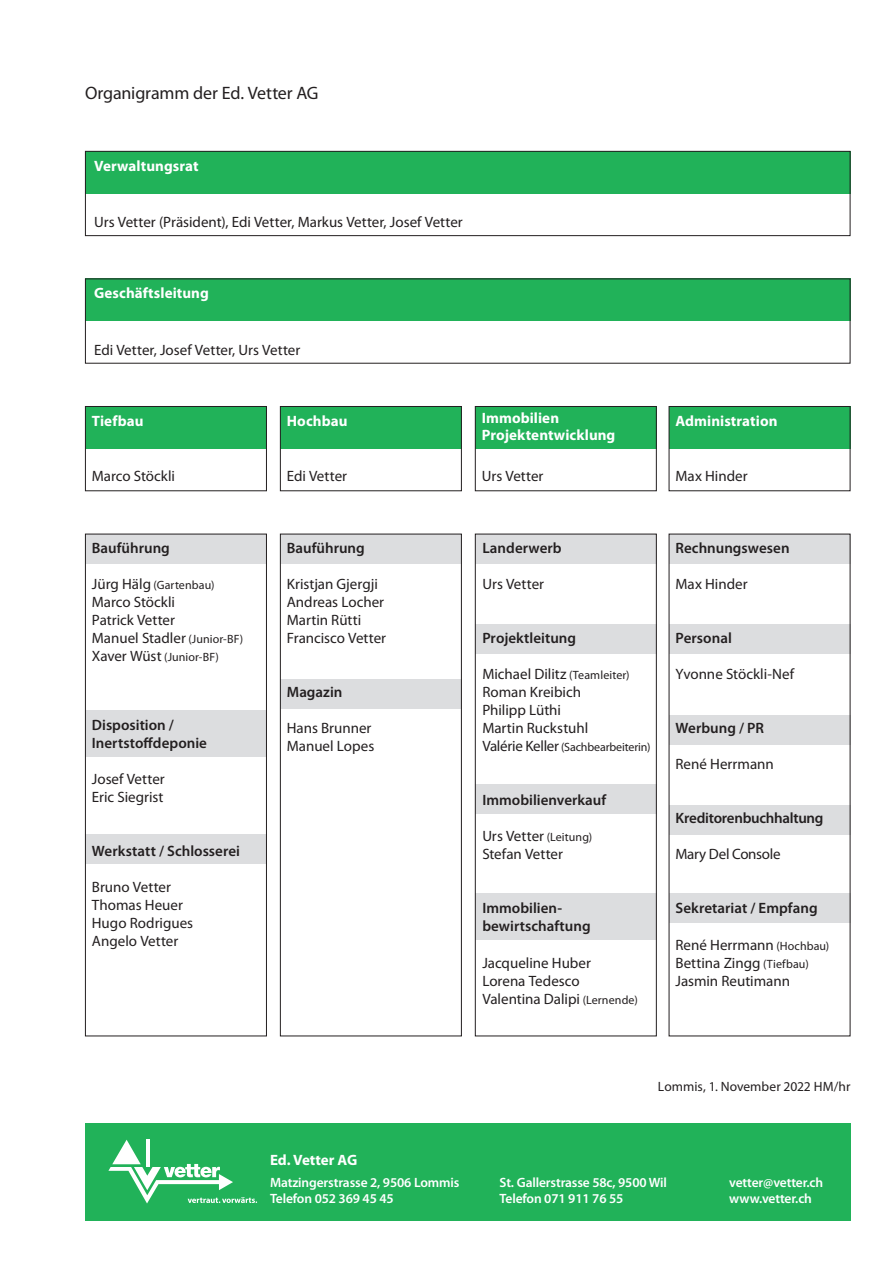
<style>
.page{position:relative;width:893px;height:1263px;background:#fff}
.page>*{position:absolute;margin:0;border:0;box-sizing:border-box;transform-origin:0 0}
.t1{font:18px "Myriad Pro";letter-spacing:-.01em;color:#231f20}
.t2{font:15px/18px "Myriad Pro";color:#231f20}
.t3{font:600 15px/18px "Myriad Pro";color:#231f20}
.t4{font:700 15px/16.5px "Myriad Pro";letter-spacing:.005em;color:#fff}
.t5{font:600 15px "Myriad Pro";letter-spacing:-.02em;color:#231f20}
.t6{font:600 13.5px "Myriad Pro";letter-spacing:-.01em;color:#fff}
.t7{font:13.5px "Myriad Pro";letter-spacing:.005em;color:#231f20}
.t8{font:12px "Myriad Pro";color:#231f20}
.s1{font-size:15px}
.s2{font-size:12px}
</style>
<div class="page">
<div style="left:85px;top:1123px;width:765px;height:97px;background:#21b259"></div>
<svg style="left:108px;top:1140px;width:149px;height:63px"></svg>
<div style="left:85px;top:151px;width:765px;height:42px;background:#21b259"></div>
<div style="left:85px;top:151px;width:765px;height:85px;border:1px solid #231f20"></div>
<div style="left:85px;top:279px;width:765px;height:42px;background:#21b259"></div>
<div style="left:85px;top:406px;width:182px;height:43px;background:#21b259"></div>
<div style="left:85px;top:406px;width:182px;height:85px;border:1px solid #231f20"></div>
<div style="left:280px;top:406px;width:182px;height:43px;background:#21b259"></div>
<div style="left:280px;top:406px;width:182px;height:85px;border:1px solid #231f20"></div>
<div style="left:475px;top:406px;width:182px;height:43px;background:#21b259"></div>
<div style="left:475px;top:406px;width:182px;height:85px;border:1px solid #231f20"></div>
<div style="left:669px;top:406px;width:181px;height:43px;background:#21b259"></div>
<div style="left:669px;top:406px;width:181px;height:85px;border:1px solid #231f20"></div>
<div style="left:669px;top:893px;width:181px;height:30px;background:#dcdddf"></div>
<div style="left:669px;top:805px;width:181px;height:30px;background:#dcdddf"></div>
<div style="left:669px;top:715px;width:181px;height:30px;background:#dcdddf"></div>
<div style="left:669px;top:624px;width:181px;height:30px;background:#dcdddf"></div>
<div style="left:669px;top:534px;width:181px;height:29px;background:#dcdddf"></div>
<div style="left:475px;top:784px;width:182px;height:30px;background:#dcdddf"></div>
<div style="left:85px;top:834px;width:182px;height:30px;background:#dcdddf"></div>
<div style="left:85px;top:534px;width:182px;height:29px;background:#dcdddf"></div>
<div style="left:85px;top:710px;width:182px;height:46px;background:#dcdddf"></div>
<div style="left:280px;top:679px;width:182px;height:30px;background:#dcdddf"></div>
<div style="left:280px;top:534px;width:182px;height:29px;background:#dcdddf"></div>
<div style="left:475px;top:624px;width:182px;height:30px;background:#dcdddf"></div>
<div style="left:475px;top:534px;width:182px;height:29px;background:#dcdddf"></div>
<div style="left:475px;top:893px;width:182px;height:47px;background:#dcdddf"></div>
<div style="left:475px;top:534px;width:182px;height:502px;border:1px solid #231f20"></div>
<div style="left:280px;top:534px;width:182px;height:502px;border:1px solid #231f20"></div>
<div style="left:85px;top:534px;width:182px;height:502px;border:1px solid #231f20"></div>
<p class="t1" style="left:85px;top:81px;width:235px">Organigramm der Ed. Vetter AG</p>
<p class="t4" style="left:94px;top:157px;width:106px">Verwaltungsrat</p>
<p class="t2" style="left:94px;top:213px;width:370px">Urs Vetter (Präsident), Edi Vetter, Markus Vetter, Josef Vetter</p>
<p class="t4" style="left:94px;top:284px;width:116px">Geschäftsleitung</p>
<p class="t2" style="left:94px;top:340px;width:208px">Edi Vetter, Josef Vetter, Urs Vetter</p>
<p class="t4" style="left:92px;top:412px;width:53px">Tiefbau</p>
<p class="t2" style="left:92px;top:466px;width:85px">Marco Stöckli</p>
<p class="t3" style="left:92px;top:539px;width:80px">Bauführung</p>
<p class="t8" style="left:92px;top:578px;width:124px"><span class="s1">Jürg Hälg</span> (Gartenbau)</p>
<p class="t2" style="left:92px;top:593px;width:153px">Marco Stöckli<br>Patrick Vetter<br>Manuel Stadler <span class="s2">(Junior-BF)</span></p>
<p class="t8" style="left:92px;top:650px;width:129px"><span class="s1">Xaver Wüst</span> (Junior-BF)</p>
<p class="t3" style="left:92px;top:715px;width:117px">Disposition /<br>Inertstoffdeponie</p>
<p class="t2" style="left:92px;top:770px;width:74px">Josef Vetter<br>Eric Siegrist</p>
<p class="t3" style="left:92px;top:841px;width:150px">Werkstatt / Schlosserei</p>
<p class="t2" style="left:92px;top:878px;width:103px">Bruno Vetter<br>Thomas Heuer<br>Hugo Rodrigues<br>Angelo Vetter</p>
<p class="t4" style="left:287px;top:412px;width:62px">Hochbau</p>
<p class="t2" style="left:287px;top:466px;width:62px">Edi Vetter</p>
<p class="t3" style="left:287px;top:539px;width:80px">Bauführung</p>
<p class="t2" style="left:287px;top:575px;width:101px">Kristjan Gjergji<br>Andreas Locher<br>Martin Rütti<br>Francisco Vetter</p>
<p class="t3" style="left:287px;top:683px;width:57px">Magazin</p>
<p class="t2" style="left:287px;top:719px;width:89px">Hans Brunner<br>Manuel Lopes</p>
<p class="t4" style="left:482px;top:409px;width:135px">Immobilien<br>Projektentwicklung</p>
<p class="t2" style="left:482px;top:467px;width:63px">Urs Vetter</p>
<p class="t3" style="left:482px;top:539px;width:81px">Landerwerb</p>
<p class="t2" style="left:482px;top:575px;width:63px">Urs Vetter</p>
<p class="t3" style="left:482px;top:629px;width:95px">Projektleitung</p>
<p class="t2" style="left:482px;top:665px;width:149px">Michael Dilitz <span class="s2">(Teamleiter)<br></span>Roman Kreibich<br>Philipp Lüthi<br>Martin Ruckstuhl</p>
<p class="t8" style="left:482px;top:740px;width:170px"><span class="s1">Valérie Keller</span> (Sachbearbeiterin)</p>
<p class="t3" style="left:482px;top:791px;width:125px">Immobilienverkauf</p>
<p class="t2" style="left:482px;top:827px;width:112px">Urs Vetter <span class="s2">(Leitung)<br></span>Stefan Vetter</p>
<p class="t3" style="left:482px;top:899px;width:110px">Immobilien&shy;bewirtschaftung</p>
<p class="t2" style="left:482px;top:953px;width:157px">Jacqueline Huber<br>Lorena Tedesco<br>Valentina Dalipi <span class="s2">(Lernende)</span></p>
<p class="t4" style="left:675px;top:412px;width:104px">Administration</p>
<p class="t2" style="left:675px;top:466px;width:74px">Max Hinder</p>
<p class="t3" style="left:675px;top:539px;width:116px">Rechnungswesen</p>
<p class="t2" style="left:675px;top:575px;width:74px">Max Hinder</p>
<p class="t3" style="left:675px;top:629px;width:58px">Personal</p>
<p class="t2" style="left:675px;top:665px;width:120px">Yvonne Stöckli-Nef</p>
<p class="t3" style="left:675px;top:719px;width:90px">Werbung / PR</p>
<p class="t2" style="left:675px;top:755px;width:100px">René Herrmann</p>
<p class="t5" style="left:675px;top:809px;width:150px">Kreditorenbuchhaltung</p>
<p class="t2" style="left:675px;top:845px;width:107px">Mary Del Console</p>
<p class="t3" style="left:675px;top:899px;width:144px">Sekretariat / Empfang</p>
<p class="t2" style="left:675px;top:935px;width:155px">René Herrmann <span class="s2">(Hochbau)<br></span>Bettina Zingg <span class="s2">(Tiefbau)<br></span>Jasmin Reutimann</p>
<p class="t7" style="left:658px;top:1078px;width:194px">Lommis, 1. November 2022 HM/hr</p>
<p class="t4" style="left:270px;top:1151px;width:89px">Ed. Vetter AG</p>
<p class="t6" style="left:270px;top:1174px;width:191px">Matzingerstrasse 2, 9506 Lommis</p>
<p class="t6" style="left:500px;top:1174px;width:169px">St. Gallerstrasse 58c, 9500 Wil</p>
<p class="t6" style="left:729px;top:1174px;width:95px">vetter@vetter.ch</p>
<p class="t6" style="left:270px;top:1190px;width:125px">Telefon 052 369 45 45</p>
<p class="t6" style="left:500px;top:1190px;width:125px">Telefon 071 911 76 55</p>
<p class="t6" style="left:729px;top:1190px;width:84px">www.vetter.ch</p>
</div>
